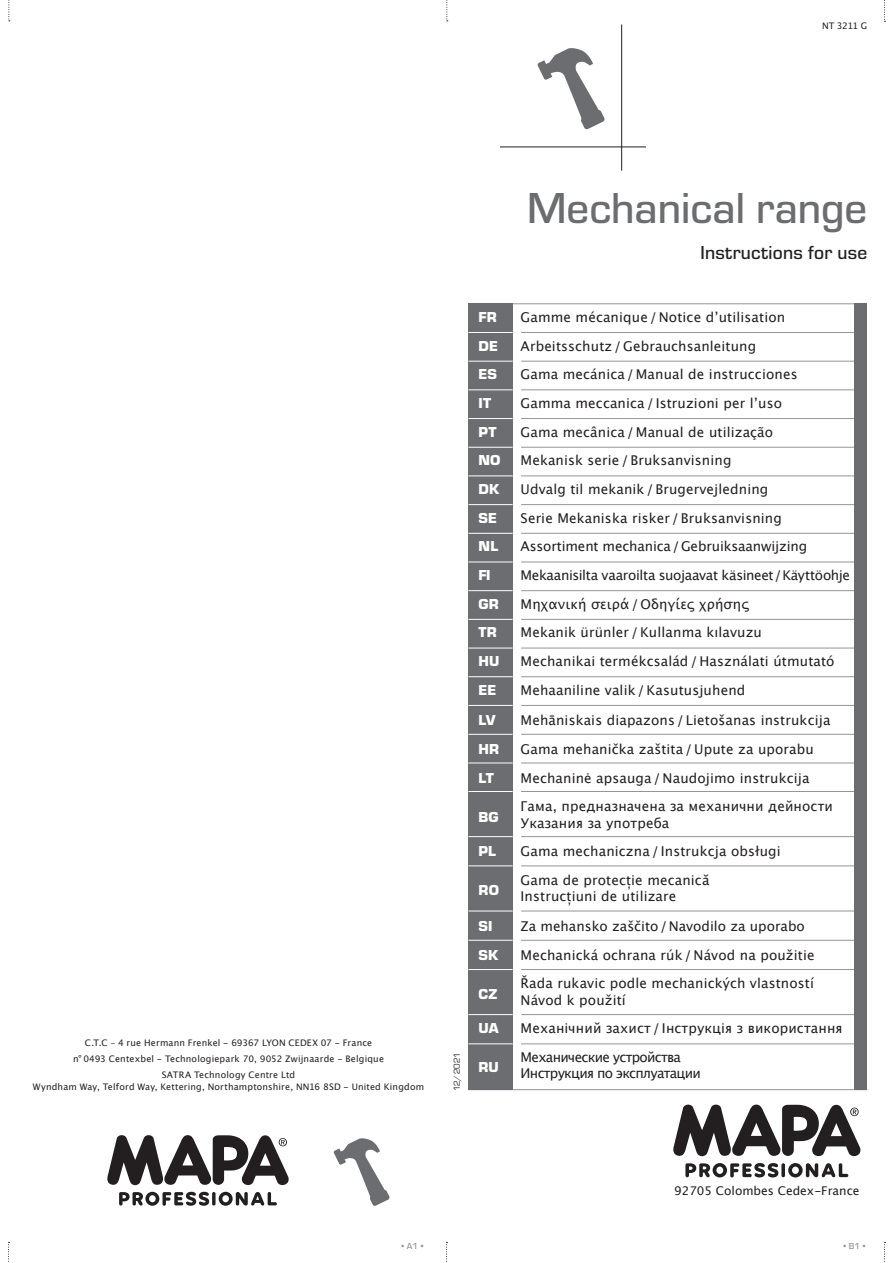
<style>
.page{position:relative;width:893px;height:1263px;background:#fff}
.page>*{position:absolute;margin:0;border:0;box-sizing:border-box;transform-origin:0 0}
.t1{font:500 45px "Eurostile";color:#6c6d70}
.t2{font:500 19.5px "Eurostile";letter-spacing:.01em;color:#231f20}
.t3{font:900 15px "Eurostile";letter-spacing:.01em;color:#fff}
.t4{font:13.5px/16.2px "Lucida Grande";letter-spacing:.01em;color:#231f20}
.t5{font:13.5px "Lucida Grande";letter-spacing:-.025em;color:#231f20}
.t6{font:13.5px/16.2px "Lucida Grande";letter-spacing:-.05em;color:#231f20}
.t7{font:13.5px "Lucida Grande";letter-spacing:-.01em;color:#231f20}
.t8{font:12px "Lucida Grande";color:#231f20}
.t9{font:9px/16.2px "Lucida Grande";letter-spacing:.015em;color:#231f20;text-align:center}
.t10{font:500 9px "Eurostile";color:#919396}
.t11{font:9px "Eurostile";letter-spacing:-.035em;color:#231f20}
</style>
<div class="page">
<svg style="left:446px;top:0;width:2px;height:22px"></svg>
<svg style="left:884px;top:0;width:1px;height:22px"></svg>
<svg style="left:884px;top:1242px;width:1px;height:20px"></svg>
<svg style="left:446px;top:1242px;width:1px;height:20px"></svg>
<svg style="left:8px;top:0;width:2px;height:22px"></svg>
<svg style="left:8px;top:1242px;width:2px;height:20px"></svg>
<hr style="left:500px;top:147px;width:146px;height:1px;background:#231f20">
<hr style="left:621px;top:24px;width:1px;height:147px;background:#231f20">
<hr style="left:468px;top:1089px;width:399px;height:1px;background:#939598">
<hr style="left:468px;top:303px;width:386px;height:1px;background:#939598">
<div style="left:468px;top:303px;width:45px;height:787px;background:#6c6d70"></div>
<hr style="left:521px;top:332px;width:335px;height:1px;background:#939598">
<hr style="left:468px;top:332px;width:45px;height:1px;background:#fff">
<hr style="left:521px;top:533px;width:335px;height:1px;background:#939598">
<hr style="left:468px;top:533px;width:45px;height:1px;background:#fff">
<hr style="left:521px;top:361px;width:335px;height:1px;background:#939598">
<hr style="left:468px;top:361px;width:45px;height:1px;background:#fff">
<hr style="left:521px;top:562px;width:335px;height:1px;background:#939598">
<hr style="left:468px;top:562px;width:45px;height:1px;background:#fff">
<hr style="left:521px;top:734px;width:335px;height:1px;background:#939598">
<hr style="left:468px;top:734px;width:45px;height:1px;background:#fff">
<hr style="left:521px;top:763px;width:335px;height:1px;background:#939598">
<hr style="left:468px;top:763px;width:45px;height:1px;background:#fff">
<hr style="left:521px;top:389px;width:335px;height:1px;background:#939598">
<hr style="left:468px;top:389px;width:45px;height:1px;background:#fff">
<hr style="left:521px;top:590px;width:335px;height:1px;background:#939598">
<hr style="left:468px;top:590px;width:45px;height:1px;background:#fff">
<hr style="left:521px;top:791px;width:335px;height:1px;background:#939598">
<hr style="left:468px;top:791px;width:45px;height:1px;background:#fff">
<hr style="left:521px;top:418px;width:335px;height:1px;background:#939598">
<hr style="left:468px;top:418px;width:45px;height:1px;background:#fff">
<hr style="left:521px;top:619px;width:335px;height:1px;background:#939598">
<hr style="left:468px;top:619px;width:45px;height:1px;background:#fff">
<hr style="left:521px;top:836px;width:335px;height:1px;background:#939598">
<hr style="left:468px;top:836px;width:45px;height:1px;background:#fff">
<hr style="left:521px;top:447px;width:335px;height:1px;background:#939598">
<hr style="left:468px;top:447px;width:45px;height:1px;background:#fff">
<hr style="left:521px;top:648px;width:335px;height:1px;background:#939598">
<hr style="left:468px;top:648px;width:45px;height:1px;background:#fff">
<hr style="left:521px;top:865px;width:335px;height:1px;background:#939598">
<hr style="left:468px;top:865px;width:45px;height:1px;background:#fff">
<hr style="left:521px;top:475px;width:335px;height:1px;background:#939598">
<hr style="left:468px;top:475px;width:45px;height:1px;background:#fff">
<hr style="left:521px;top:676px;width:335px;height:1px;background:#939598">
<hr style="left:468px;top:676px;width:45px;height:1px;background:#fff">
<hr style="left:521px;top:911px;width:335px;height:1px;background:#939598">
<hr style="left:468px;top:911px;width:45px;height:1px;background:#fff">
<hr style="left:521px;top:504px;width:335px;height:1px;background:#939598">
<hr style="left:468px;top:504px;width:45px;height:1px;background:#fff">
<hr style="left:521px;top:705px;width:335px;height:1px;background:#939598">
<hr style="left:468px;top:705px;width:45px;height:1px;background:#fff">
<hr style="left:521px;top:940px;width:335px;height:1px;background:#939598">
<hr style="left:468px;top:940px;width:45px;height:1px;background:#fff">
<hr style="left:521px;top:969px;width:335px;height:1px;background:#939598">
<hr style="left:468px;top:969px;width:45px;height:1px;background:#fff">
<hr style="left:521px;top:1014px;width:335px;height:1px;background:#939598">
<hr style="left:468px;top:1014px;width:45px;height:1px;background:#fff">
<hr style="left:521px;top:1043px;width:335px;height:1px;background:#939598">
<hr style="left:468px;top:1043px;width:45px;height:1px;background:#fff">
<svg style="left:537px;top:48px;width:68px;height:82px"></svg>
<svg style="left:673px;top:1104px;width:187px;height:73px"></svg>
<svg style="left:107px;top:1135px;width:182px;height:71px"></svg>
<svg style="left:333px;top:1138px;width:57px;height:68px"></svg>
<div style="left:854px;top:303px;width:13px;height:787px;background:#6c6d70"></div>
<p class="t9" style="left:822px;top:17px;width:47px">NT 3211 G</p>
<h1 class="t1" style="left:527px;top:177px;width:342px">Mechanical range</h1>
<h2 class="t2" style="left:700px;top:239px;width:168px">Instructions for use</h2>
<p class="t9" style="left:73px;top:1034px;width:312px">C.T.C – 4 rue Hermann Frenkel - 69367 LYON CEDEX 07 - France n°0493 Centexbel - Technologiepark 70, 9052 Zwijnaarde - Belgique<br>SATRA Technology Centre Ltd</p>
<p class="t9" style="left:33px;top:1079px;width:393px">Wyndham Way, Telford Way, Kettering, Northamptonshire, NN16 8SD - United Kingdom</p>
<p class="t11" style="left:452px;top:1091px;width:40px;rotate:-90deg">12/2021</p>
<p class="t3" style="left:479px;top:306px;width:20px">FR</p>
<p class="t4" style="left:521px;top:309px;width:266px">Gamme mécanique /Notice d’utilisation</p>
<p class="t3" style="left:479px;top:335px;width:21px">DE</p>
<p class="t4" style="left:521px;top:338px;width:237px">Arbeitsschutz / Gebrauchsanleitung</p>
<p class="t3" style="left:479px;top:364px;width:20px">ES</p>
<p class="t4" style="left:521px;top:367px;width:278px">Gama mecánica / Manual de instrucciones</p>
<p class="t3" style="left:479px;top:392px;width:14px">IT</p>
<p class="t4" style="left:521px;top:395px;width:263px">Gamma meccanica / Istruzioni per l’uso</p>
<p class="t3" style="left:479px;top:421px;width:20px">PT</p>
<p class="t4" style="left:521px;top:424px;width:254px">Gama mecânica / Manual de utilização</p>
<p class="t3" style="left:479px;top:450px;width:24px">NO</p>
<p class="t4" style="left:521px;top:453px;width:212px">Mekanisk serie / Bruksanvisning</p>
<p class="t3" style="left:479px;top:478px;width:22px">DK</p>
<p class="t4" style="left:521px;top:481px;width:249px">Udvalg til mekanik / Brugervejledning</p>
<p class="t3" style="left:479px;top:507px;width:20px">SE</p>
<p class="t4" style="left:521px;top:510px;width:263px">Serie Mekaniska risker / Bruksanvisning</p>
<p class="t3" style="left:479px;top:536px;width:21px">NL</p>
<p class="t7" style="left:521px;top:539px;width:288px">Assortiment mechanica/Gebruiksaanwijzing</p>
<p class="t3" style="left:479px;top:564px;width:13px">FI</p>
<p class="t5" style="left:521px;top:567px;width:331px">Mekaanisilta vaaroilta suojaavat käsineet/Käyttöohje</p>
<p class="t3" style="left:479px;top:593px;width:22px">GR</p>
<p class="t4" style="left:521px;top:596px;width:230px">Μηχανική σειρά/Οδηγίες χρήσης</p>
<p class="t3" style="left:479px;top:622px;width:20px">TR</p>
<p class="t4" style="left:521px;top:625px;width:243px">Mekanik ürünler /Kullanma kılavuzu</p>
<p class="t3" style="left:479px;top:650px;width:22px">HU</p>
<p class="t4" style="left:521px;top:653px;width:315px">Mechanikai termékcsalád/Használati útmutató</p>
<p class="t3" style="left:479px;top:679px;width:19px">EE</p>
<p class="t4" style="left:521px;top:682px;width:226px">Mehaaniline valik/Kasutusjuhend</p>
<p class="t3" style="left:479px;top:710px;width:19px">LV</p>
<p class="t4" style="left:521px;top:713px;width:311px">Mehāniskais diapazons / Lietošanas instrukcija</p>
<p class="t3" style="left:479px;top:738px;width:22px">HR</p>
<p class="t4" style="left:521px;top:741px;width:295px">Gama mehanička zaštita /Upute za uporabu</p>
<p class="t3" style="left:479px;top:767px;width:17px">LT</p>
<p class="t4" style="left:521px;top:770px;width:290px">Mechaninė apsauga /Naudojimo instrukcija</p>
<p class="t3" style="left:479px;top:806px;width:22px">BG</p>
<p class="t4" style="left:521px;top:799px;width:314px">Гама, предназначена за механични дейности<br>Указания за употребa</p>
<p class="t3" style="left:479px;top:840px;width:19px">PL</p>
<p class="t4" style="left:521px;top:843px;width:262px">Gama mechaniczna / Instrukcja obsługi</p>
<p class="t3" style="left:479px;top:880px;width:22px">RO</p>
<p class="t4" style="left:521px;top:872px;width:190px">Gama de protecție mecanică<br>Instrucțiuni de utilizare</p>
<p class="t3" style="left:479px;top:915px;width:16px">SI</p>
<p class="t4" style="left:521px;top:918px;width:286px">Za mehansko zaščito/Navodilo za uporabo</p>
<p class="t3" style="left:479px;top:944px;width:22px">SK</p>
<p class="t4" style="left:521px;top:947px;width:295px">Mechanická ochrana rúk /Návod na použitie</p>
<p class="t3" style="left:479px;top:983px;width:20px">CZ</p>
<p class="t4" style="left:521px;top:975px;width:295px">Řada rukavic podle mechanických vlastností<br>Návod k použití</p>
<p class="t3" style="left:479px;top:1017px;width:22px">UA</p>
<p class="t4" style="left:521px;top:1020px;width:324px">Механічний захист / Інструкція з використання</p>
<p class="t3" style="left:479px;top:1056px;width:22px">RU</p>
<p class="t6" style="left:521px;top:1049px;width:182px">Механические устройства<br>Инструкция по эксплуатации</p>
<p class="t8" style="left:674px;top:1184px;width:187px">92705 Colombes Cedex-France</p>
<p class="t10" style="left:400px;top:1240px;width:27px">•A1•</p>
<p class="t10" style="left:842px;top:1240px;width:27px">•B1•</p>
</div>
